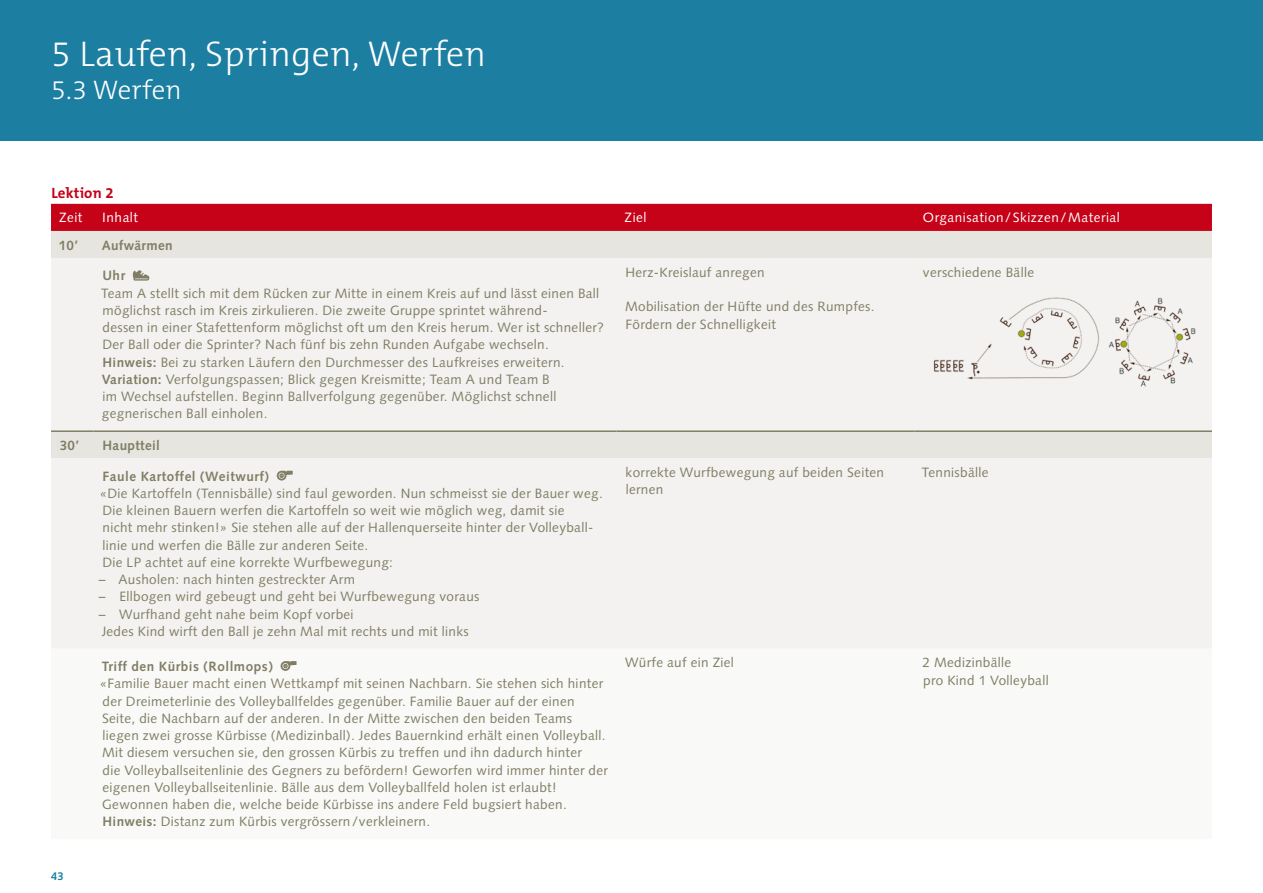
<style>
.page{position:relative;width:1263px;height:893px;background:#fff}
.page>*{position:absolute;margin:0;border:0;box-sizing:border-box;transform-origin:0 0}
.t1{font:300 36px "The Mix B W3";letter-spacing:.01em;color:#fff}
.t2{font:300 27px "The Mix B W3";letter-spacing:.01em;color:#fff}
.t3{font:700 15px "The Mix B W7";letter-spacing:.01em;color:#c60219}
.t4{font:13.5px/17.2px "Syntax LT Std";letter-spacing:.025em;color:#817e65}
.t5{font:700 13.5px "Syntax LT Std";letter-spacing:.04em;color:#817e65}
.t6{font:13.5px "Syntax LT Std";letter-spacing:.04em;color:#fff}
.t7{font:700 11.25px "Syntax LT Std";color:#1c7fa1}
.s1{font-weight:700}
</style>
<div class="page">
<div style="left:0;top:0;width:1263px;height:140px;background:#1c7fa1"></div>
<div style="left:51px;top:204px;width:1161px;height:27px;background:#c60219"></div>
<div style="left:51px;top:231px;width:1161px;height:27px;background:#e6e5e0"></div>
<svg style="left:51px;top:258px;width:1161px;height:391px;fill:#f3f2f0"></svg>
<hr style="left:51px;top:430px;width:43px;height:2px;background:#817e65">
<hr style="left:94px;top:430px;width:523px;height:2px;background:#817e65">
<hr style="left:617px;top:430px;width:297px;height:2px;background:#817e65">
<hr style="left:914px;top:430px;width:298px;height:2px;background:#817e65">
<svg style="left:133px;top:270px;width:16px;height:10px"></svg>
<img style="left:923px;top:277px;width:276px;height:120px">
<svg style="left:277px;top:471px;width:16px;height:9px"></svg>
<svg style="left:281px;top:661px;width:16px;height:10px"></svg>
<h1 class="t1" style="left:51px;top:31px;width:437px">5 Laufen, Springen, Werfen</h1>
<h2 class="t2" style="left:51px;top:73px;width:132px">5.3 Werfen</h2>
<p class="t3" style="left:51px;top:183px;width:64px">Lektion 2</p>
<p class="t6" style="left:59px;top:210px;width:25px">Zeit</p>
<p class="t6" style="left:102px;top:210px;width:37px">Inhalt</p>
<p class="t6" style="left:625px;top:210px;width:23px">Ziel</p>
<p class="t6" style="left:923px;top:210px;width:198px">Organisation/Skizzen/Material</p>
<p class="t5" style="left:59px;top:237px;width:21px">10’</p>
<p class="t5" style="left:102px;top:237px;width:72px">Aufwärmen</p>
<p class="t5" style="left:102px;top:268px;width:24px">Uhr</p>
<p class="t4" style="left:101px;top:284px;width:504px">Team A stellt sich mit dem Rücken zur Mitte in einem Kreis auf und lässt einen Ball möglichst rasch im Kreis zirkulieren. Die zweite Gruppe sprintet während-<br>dessen in einer Stafettenform möglichst oft um den Kreis herum. Wer ist schneller?<br>Der Ball oder die Sprinter? Nach fünf bis zehn Runden Aufgabe wechseln.<br><span class="s1">Hinweis:</span> Bei zu starken Läufern den Durchmesser des Laufkreises erweitern.<br><span class="s1">Variation:</span> Verfolgungspassen; Blick gegen Kreismitte; Team A und Team B<br>im Wechsel aufstellen. Beginn Ballverfolgung gegenüber. Möglichst schnell gegnerischen Ball einholen.</p>
<p class="t4" style="left:625px;top:263px;width:141px">Herz-Kreislauf anregen</p>
<p class="t4" style="left:625px;top:298px;width:251px">Mobilisation der Hüfte und des Rumpfes.<br>Fördern der Schnelligkeit</p>
<p class="t4" style="left:923px;top:263px;width:113px">verschiedene Bälle</p>
<p class="t5" style="left:60px;top:437px;width:21px">30’</p>
<p class="t5" style="left:103px;top:437px;width:59px">Hauptteil</p>
<p class="t5" style="left:103px;top:468px;width:168px">Faule Kartoffel (Weitwurf)</p>
<p class="t4" style="left:100px;top:485px;width:505px">«Die Kartoffeln (Tennisbälle) sind faul geworden. Nun schmeisst sie der Bauer weg.<br>Die kleinen Bauern werfen die Kartoffeln so weit wie möglich weg, damit sie<br>nicht mehr stinken!» Sie stehen alle auf der Hallenquerseite hinter der Volleyball&shy;linie und werfen die Bälle zur anderen Seite.<br>Die LP achtet auf eine korrekte Wurfbewegung:</p>
<p class="t4" style="left:99px;top:571px;width:258px">– Ausholen: nach hinten gestreckter Arm</p>
<p class="t4" style="left:99px;top:588px;width:382px">– Ellbogen wird gebeugt und geht bei Wurfbewegung voraus</p>
<p class="t4" style="left:99px;top:605px;width:371px">– Wurfhand geht nahe beim Kopf vorbei<br>Jedes Kind wirft den Ball je zehn Mal mit rechts und mit links</p>
<p class="t5" style="left:102px;top:659px;width:173px">Triff den Kürbis (Rollmops)</p>
<p class="t4" style="left:100px;top:675px;width:510px">«Familie Bauer macht einen Wettkampf mit seinen Nachbarn. Sie stehen sich hinter der Dreimeterlinie des Volleyballfeldes gegenüber. Familie Bauer auf der einen Seite, die Nachbarn auf der anderen. In der Mitte zwischen den beiden Teams liegen zwei grosse Kürbisse (Medizinball). Jedes Bauernkind erhält einen Volleyball.<br>Mit diesem versuchen sie, den grossen Kürbis zu treffen und ihn dadurch hinter<br>die Volleyballseitenlinie des Gegners zu befördern! Geworfen wird immer hinter der eigenen Volleyballseitenlinie. Bälle aus dem Volleyballfeld holen ist erlaubt!<br>Gewonnen haben die, welche beide Kürbisse ins andere Feld bugsiert haben.<br><span class="s1">Hinweis:</span> Distanz zum Kürbis vergrössern/verkleinern.</p>
<p class="t4" style="left:626px;top:464px;width:260px">korrekte Wurfbewegung auf beiden Seiten lernen</p>
<p class="t4" style="left:922px;top:464px;width:68px">Tennisbälle</p>
<p class="t4" style="left:625px;top:654px;width:110px">Würfe auf ein Ziel</p>
<p class="t4" style="left:922px;top:654px;width:128px">2 Medizinbälle<br>pro Kind 1 Volleyball</p>
<p class="t7" style="left:51px;top:870px;width:14px">43</p>
</div>
